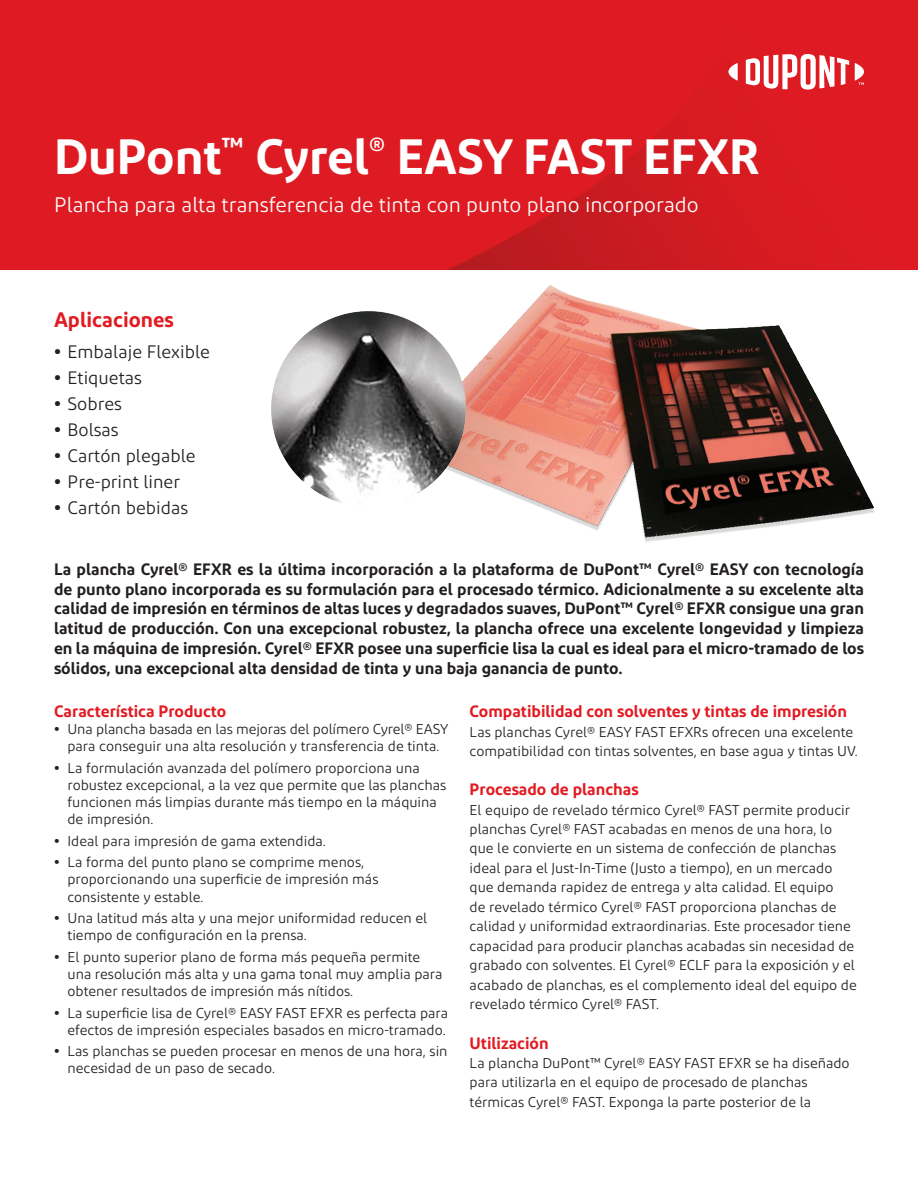
<style>
.page{position:relative;width:918px;height:1188px;background:#fff}
.page>*{position:absolute;margin:0;border:0;box-sizing:border-box;transform-origin:0 0}
.t1{font:600 49.5px "Diodrum";color:#fff}
.t2{font:21px "Diodrum";color:#fff}
.t3{font:600 21px "Diodrum";color:#e21a21}
.t4{font:18px "Diodrum";color:#231f20}
.t5{font:600 16.5px/19.8px "Diodrum";color:#231f20;text-align:justify}
.t6{font:600 16.5px "Diodrum";color:#e21a21}
.t7{font:14.25px/19.5px "Diodrum";color:#231f20}
.s1{font-weight:700}
</style>
<div class="page">
<div style="left:0;top:0;width:918px;height:270px;background:#de1b22"></div>
<svg style="left:447px;top:129px;width:291px;height:141px"></svg>
<svg style="left:728px;top:63px;width:10px;height:18px"></svg>
<svg style="left:746px;top:54px;width:103px;height:36px"></svg>
<svg style="left:855px;top:63px;width:9px;height:22px"></svg>
<img style="left:467px;top:285px;width:407px;height:257px">
<img style="left:271px;top:311px;width:196px;height:192px">
<h1 class="t1" style="left:54px;top:125px;width:708px">DuPont<sup>™</sup> Cyrel<sup>®</sup> EASY FAST EFXR</h1>
<h2 class="t2" style="left:54px;top:192px;width:646px">Plancha para alta transferencia de tinta con punto plano incorporado</h2>
<h2 class="t3" style="left:54px;top:306px;width:121px">Aplicaciones</h2>
<p class="t4" style="left:54px;top:340px;width:158px"><span class="s1">•</span> Embalaje Flexible</p>
<p class="t4" style="left:54px;top:366px;width:89px"><span class="s1">•</span> Etiquetas</p>
<p class="t4" style="left:54px;top:393px;width:69px"><span class="s1">•</span> Sobres</p>
<p class="t4" style="left:54px;top:419px;width:66px"><span class="s1">•</span> Bolsas</p>
<p class="t4" style="left:54px;top:445px;width:143px"><span class="s1">•</span> Cartón plegable</p>
<p class="t4" style="left:54px;top:471px;width:128px"><span class="s1">•</span> Pre-print liner</p>
<p class="t4" style="left:54px;top:497px;width:136px"><span class="s1">•</span> Cartón bebidas</p>
<p class="t5" style="left:54px;top:559px;width:812px">La plancha Cyrel® EFXR es la última incorporación a la plataforma de DuPont™ Cyrel® EASY con tecnología de punto plano incorporada es su formulación para el procesado térmico. Adicionalmente a su excelente alta calidad de impresión en términos de altas luces y degradados suaves, DuPont™ Cyrel® EFXR consigue una gran latitud de producción. Con una excepcional robustez, la plancha ofrece una excelente longevidad y limpieza en la máquina de impresión. Cyrel® EFXR posee una superficie lisa la cual es ideal para el micro-tramado de los sólidos, una excepcional alta densidad de tinta y una baja ganancia de punto.</p>
<p class="t6" style="left:54px;top:701px;width:174px">Característica Producto</p>
<p class="t7" style="left:54px;top:720px;width:396px;line-height:17.1px;text-align:center"><span class="s1">•</span> Una plancha basada en las mejoras del polímero Cyrel® EASY para conseguir una alta resolución y transferencia de tinta.</p>
<p class="t7" style="left:67px;top:759px;width:380px;line-height:17.1px;text-indent:-13px"><span class="s1">•</span> La formulación avanzada del polímero proporciona una robustez excepcional, a la vez que permite que las planchas funcionen más limpias durante más tiempo en la máquina de impresión.</p>
<p class="t7" style="left:54px;top:831px;width:273px"><span class="s1">•</span> Ideal para impresión de gama extendida.</p>
<p class="t7" style="left:67px;top:854px;width:313px;line-height:17.1px;text-indent:-13px"><span class="s1">•</span> La forma del punto plano se comprime menos, proporcionando una superficie de impresión más consistente y estable.</p>
<p class="t7" style="left:67px;top:909px;width:361px;line-height:17.1px;text-indent:-13px"><span class="s1">•</span> Una latitud más alta y una mejor uniformidad reducen el tiempo de configuración en la prensa.</p>
<p class="t7" style="left:67px;top:948px;width:377px;line-height:17.1px;text-indent:-13px"><span class="s1">•</span> El punto superior plano de forma más pequeña permite una resolución más alta y una gama tonal muy amplia para obtener resultados de impresión más nítidos.</p>
<p class="t7" style="left:54px;top:1004px;width:396px;line-height:17.1px;text-align:right"><span class="s1">•</span> La superficie lisa de Cyrel® EASY FAST EFXR es perfecta para efectos de impresión especiales basados en micro-tramado.</p>
<p class="t7" style="left:67px;top:1043px;width:382px;line-height:17.1px;text-indent:-13px"><span class="s1">•</span> Las planchas se pueden procesar en menos de una hora, sin necesidad de un paso de secado.</p>
<p class="t6" style="left:470px;top:701px;width:379px">Compatibilidad con solventes y tintas de impresión</p>
<p class="t7" style="left:470px;top:722px;width:390px">Las planchas Cyrel® EASY FAST EFXRs ofrecen una excelente compatibilidad con tintas solventes, en base agua y tintas UV.</p>
<p class="t6" style="left:470px;top:779px;width:171px">Procesado de planchas</p>
<p class="t7" style="left:470px;top:800px;width:389px">El equipo de revelado térmico Cyrel® FAST permite producir planchas Cyrel® FAST acabadas en menos de una hora, lo que le convierte en un sistema de confección de planchas ideal para el Just-In-Time (Justo a tiempo), en un mercado que demanda rapidez de entrega y alta calidad. El equipo<br>de revelado térmico Cyrel® FAST proporciona planchas de calidad y uniformidad extraordinarias. Este procesador tiene capacidad para producir planchas acabadas sin necesidad de grabado con solventes. El Cyrel® ECLF para la exposición y el acabado de planchas, es el complemento ideal del equipo de revelado térmico Cyrel® FAST.</p>
<p class="t6" style="left:470px;top:1032px;width:81px">Utilización</p>
<p class="t7" style="left:470px;top:1053px;width:382px">La plancha DuPont™ Cyrel® EASY FAST EFXR se ha diseñado para utilizarla en el equipo de procesado de planchas térmicas Cyrel® FAST. Exponga la parte posterior de la</p>
</div>
